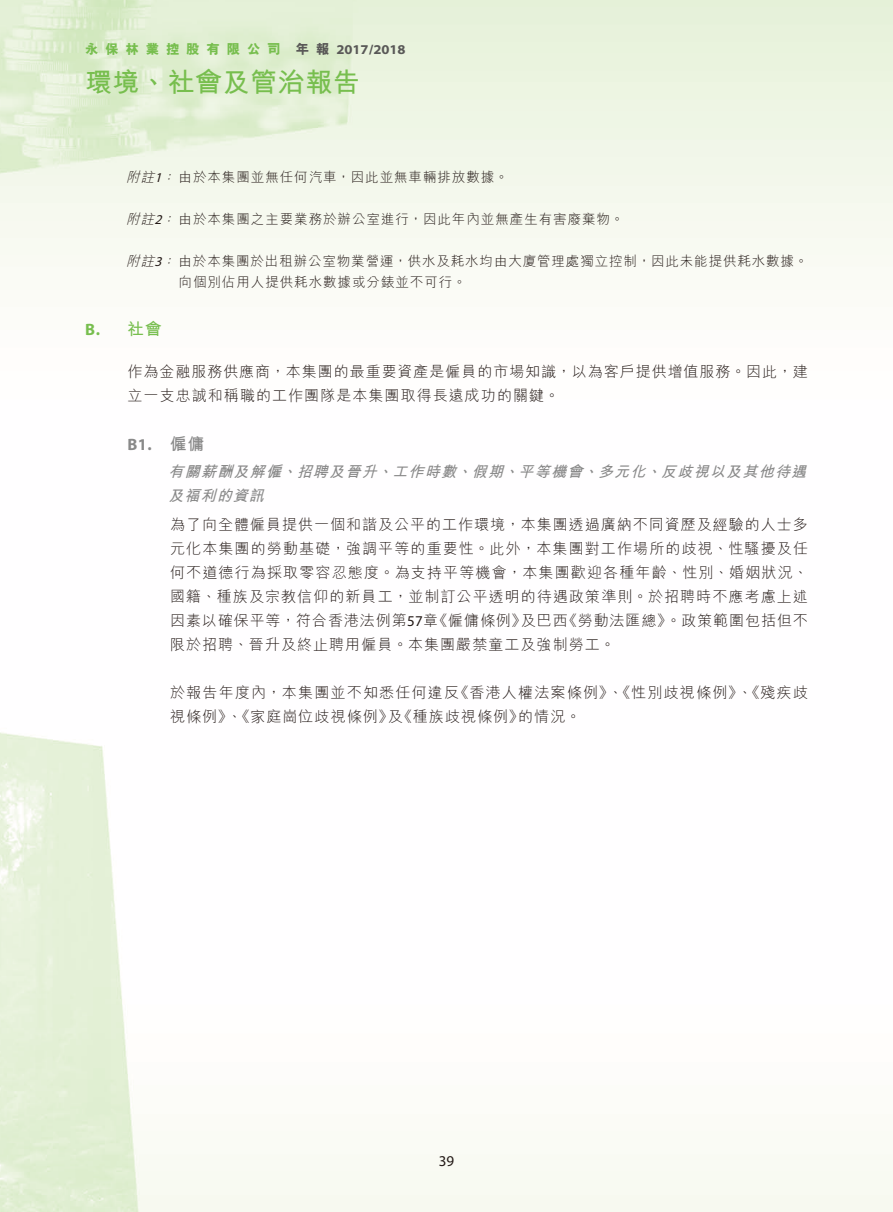
<style>
.page{position:relative;width:893px;height:1212px;background:#fff}
.page>*{position:absolute;margin:0;border:0;box-sizing:border-box;transform-origin:0 0}
.t1{font:700 27px "M Hei HK";letter-spacing:.02em;color:#77be4e}
.t2{font:700 16.5px "Myriad Pro";color:#898989}
.t3{font:700 16.5px "M Hei HK";color:#77be4e}
.t4{font:700 16.5px "Myriad Pro";color:#77be4e}
.t5{font:700 16.5px "M Hei HK";color:#898989}
.t6{font:300 15px/24px "M Hei HK";letter-spacing:.07em;color:#231916}
.t7{font:italic 700 15px/24px "M Hei HK";color:#898989}
.t8{font:15px "Myriad Pro";color:#231916}
.t9{font:300 13.5px "M Hei HK";letter-spacing:.07em;color:#231916}
.t10{font:800 13.5px "M Hei HK";color:#77be4e}
.t11{font:700 semi-expanded 13.5px "Myriad Pro";color:#595857}
.t12{font:italic 300 13.5px "M Hei HK";color:#231916}
.t13{font:800 13.5px "M Hei HK";color:#595857}
.s1{font-family:"Myriad Pro";font-weight:400;font-style:italic}
.s2{font-style:italic}
.s3{font-family:"Myriad Pro";font-weight:400}
</style>
<div class="page">
<img style="left:0;top:0;width:893px;height:1212px">
<p class="t10" style="left:85px;top:40px;width:15px">永</p>
<p class="t10" style="left:105px;top:40px;width:15px">保</p>
<p class="t10" style="left:126px;top:40px;width:15px">林</p>
<p class="t10" style="left:146px;top:40px;width:15px">業</p>
<p class="t10" style="left:166px;top:40px;width:15px">控</p>
<p class="t10" style="left:207px;top:40px;width:15px">有</p>
<p class="t10" style="left:186px;top:40px;width:15px">股</p>
<p class="t10" style="left:247px;top:40px;width:15px">公</p>
<p class="t10" style="left:227px;top:40px;width:15px">限</p>
<p class="t10" style="left:267px;top:40px;width:15px">司</p>
<p class="t13" style="left:296px;top:40px;width:35px">年報</p>
<p class="t11" style="left:336px;top:40px;width:71px">2017/2018</p>
<h1 class="t1" style="left:85px;top:63px;width:276px">環境、社會及管治報告</h1>
<p class="t12" style="left:126px;top:168px;width:34px">附註</p>
<p class="t9" style="left:154px;top:210px;width:471px"><span class="s1">2</span><span class="s2">：</span>由於本集團之主要業務於辦公室進行，因此年內並無產生有害廢棄物。</p>
<p class="t9" style="left:154px;top:168px;width:355px"><span class="s1">1</span><span class="s2">：</span>由於本集團並無任何汽車，因此並無車輛排放數據。</p>
<p class="t12" style="left:126px;top:210px;width:34px">附註</p>
<p class="t9" style="left:154px;top:252px;width:655px"><span class="s1">3</span><span class="s2">：</span>由於本集團於出租辦公室物業營運，供水及耗水均由大廈管理處獨立控制，因此未能提供耗水數據。</p>
<p class="t12" style="left:126px;top:252px;width:34px">附註</p>
<p class="t4" style="left:85px;top:318px;width:16px">B.</p>
<p class="t3" style="left:128px;top:317px;width:36px">社會</p>
<p class="t9" style="left:179px;top:273px;width:289px">向個別佔用人提供耗水數據或分錶並不可行。</p>
<p class="t6" style="left:128px;top:359px;width:682px">作為金融服務供應商，本集團的最重要資產是僱員的市場知識，以為客戶提供增值服務。因此，建立一支忠誠和稱職的工作團隊是本集團取得長遠成功的關鍵。</p>
<p class="t5" style="left:170px;top:432px;width:36px">僱傭</p>
<p class="t2" style="left:128px;top:434px;width:26px">B1.</p>
<p class="t7" style="left:519px;top:459px;width:71px">平等機會</p>
<p class="t7" style="left:598px;top:459px;width:54px">多元化</p>
<p class="t7" style="left:169px;top:459px;width:119px">有關薪酬及解僱及福利的資訊</p>
<p class="t6" style="left:170px;top:511px;width:639px;text-align:right">為了向全體僱員提供一個和諧及公平的工作環境，本集團透過廣納不同資歷及經驗的人士多元化本集團的勞動基礎，強調平等的重要性。此外，本集團對工作場所的歧視、性騷擾及任何不道德行為採取零容忍態度。為支持平等機會，本集團歡迎各種年齡、性別、婚姻狀況、國籍、種族及宗教信仰的新員工，並制訂公平透明的待遇政策準則。於招聘時不應考慮上述《勞動法匯總》。政策範圍包括但不</p>
<p class="t7" style="left:392px;top:459px;width:71px">工作時數</p>
<p class="t7" style="left:661px;top:459px;width:152px">反歧視以及其他待遇</p>
<p class="t7" style="left:472px;top:459px;width:38px">假期</p>
<p class="t7" style="left:297px;top:459px;width:87px">招聘及晉升</p>
<p class="t7" style="left:281px;top:459px;width:22px">、</p>
<p class="t7" style="left:377px;top:459px;width:22px">、</p>
<p class="t7" style="left:456px;top:459px;width:22px">、</p>
<p class="t7" style="left:503px;top:459px;width:22px">、</p>
<p class="t7" style="left:583px;top:459px;width:22px">、</p>
<p class="t7" style="left:646px;top:459px;width:22px">、</p>
<p class="t6" style="left:433px;top:607px;width:95px">《僱傭條例》</p>
<p class="t6" style="left:170px;top:607px;width:447px">因素以確保平等，符合香港法例第<span class="s3">57</span>章<br>限於招聘、晉升及終止聘用僱員。本集團嚴禁童工及強制勞工。</p>
<p class="t6" style="left:454px;top:679px;width:355px">《香港人權法案條例》、《性別歧視條例》、《殘疾歧</p>
<p class="t6" style="left:521px;top:607px;width:48px">及巴西</p>
<p class="t6" style="left:170px;top:679px;width:291px">於報告年度內，本集團並不知悉任何違反</p>
<p class="t6" style="left:170px;top:703px;width:355px">視條例》、《家庭崗位歧視條例》《種族歧視條例》</p>
<p class="t6" style="left:518px;top:703px;width:64px">的情況。</p>
<p class="t6" style="left:388px;top:703px;width:16px">及</p>
<p class="t8" style="left:439px;top:1151px;width:17px">39</p>
</div>
